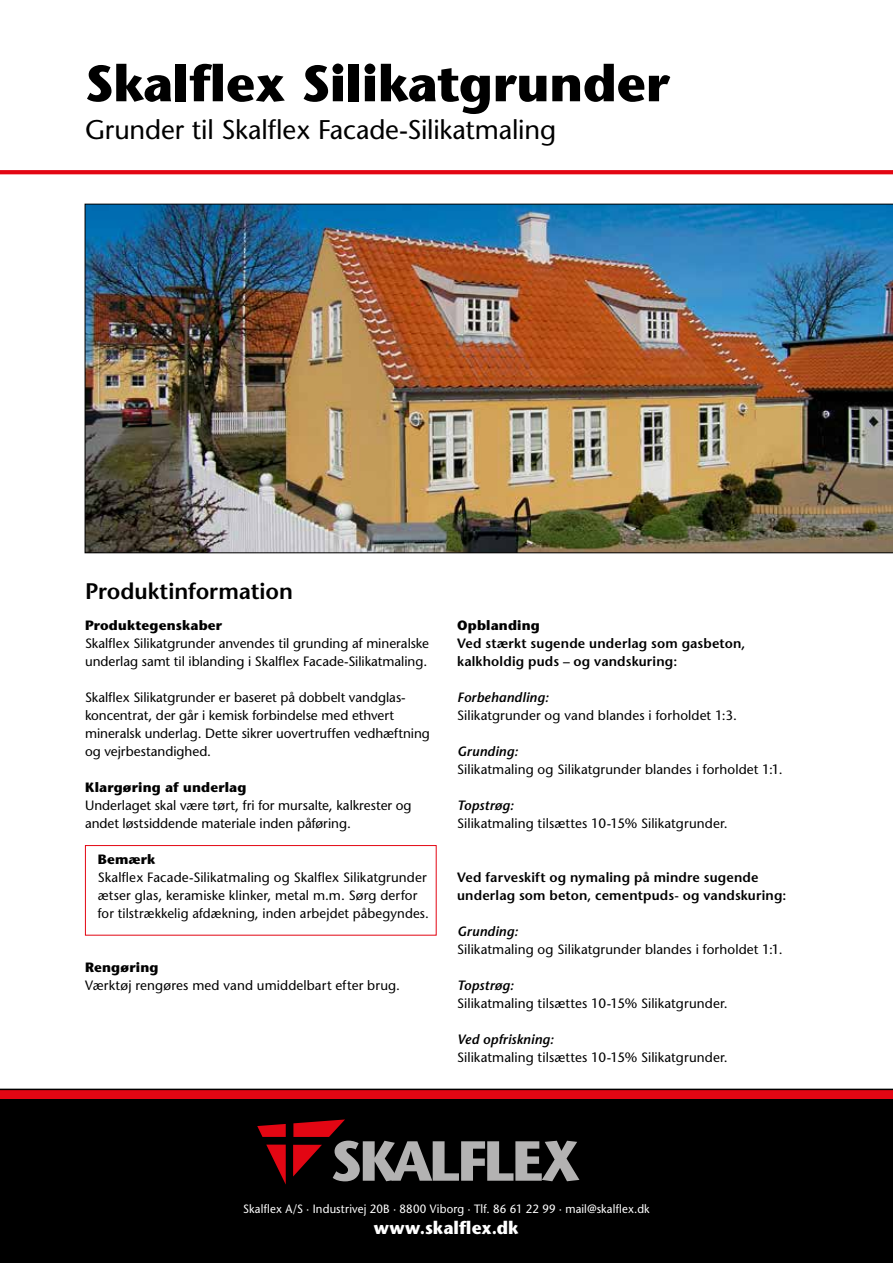
<style>
.page{position:relative;width:893px;height:1263px;background:#fff}
.page>*{position:absolute;margin:0;border:0;box-sizing:border-box;transform-origin:0 0}
.t1{font:700 51px "Stone Sans";letter-spacing:-.005em;color:#000}
.t2{font:27px "Stone Sans";letter-spacing:-.01em;color:#000}
.t3{font:600 22.5px "Stone Sans";color:#000}
.t4{font:700 18px "Stone Sans";letter-spacing:.005em;color:#fff;scale:.95 1}
.t5{font:13.5px/18px "Stone Sans";letter-spacing:.005em;color:#000}
.t6{font:600 13.5px/18px "Stone Sans";letter-spacing:.01em;color:#000}
.t7{font:italic 600 13.5px "Stone Sans";letter-spacing:.005em;color:#000}
.t8{font:700 13.5px "Stone Sans";letter-spacing:.015em;color:#000}
.t9{font:12px "Stone Sans";letter-spacing:.015em;color:#fff;scale:.95 1}
</style>
<div class="page">
<div style="left:0;top:1097px;width:893px;height:166px;background:#000"></div>
<div style="left:0;top:1090px;width:893px;height:9px;background:#e30613"></div>
<hr style="left:0;top:1089px;width:893px;height:1px;background:#000">
<img style="left:85px;top:204px;width:808px;height:349px">
<svg style="left:0;top:170px;width:893px;height:4px;background:#e30b18"></svg>
<div style="left:85px;top:845px;width:352px;height:90px;border:1px solid #e30613"></div>
<svg style="left:257px;top:1124px;width:29px;height:13px"></svg>
<svg style="left:266px;top:1144px;width:20px;height:40px"></svg>
<svg style="left:293px;top:1119px;width:286px;height:62px"></svg>
<h1 class="t1" style="left:85px;top:51px;width:586px">Skalflex Silikatgrunder</h1>
<h2 class="t2" style="left:85px;top:113px;width:472px">Grunder til Skalflex Facade-Silikatmaling</h2>
<h3 class="t3" style="left:85px;top:577px;width:209px">Produktinformation</h3>
<p class="t8" style="left:85px;top:617px;width:139px">Produktegenskaber</p>
<p class="t5" style="left:85px;top:634px;width:345px">Skalflex Silikatgrunder anvendes til grunding af mineralske underlag samt til iblanding i Skalflex Facade-Silikatmaling.</p>
<p class="t5" style="left:85px;top:688px;width:346px">Skalflex Silikatgrunder er baseret på dobbelt vandglas&shy;koncentrat, der går i kemisk forbindelse med ethvert mineralsk underlag. Dette sikrer uovertruffen vedhæftning og vejrbestandighed.</p>
<p class="t8" style="left:85px;top:779px;width:163px">Klargøring af underlag</p>
<p class="t5" style="left:85px;top:796px;width:328px">Underlaget skal være tørt, fri for mursalte, kalkrester og andet løstsiddende materiale inden påføring.</p>
<p class="t8" style="left:98px;top:851px;width:59px">Bemærk</p>
<p class="t5" style="left:98px;top:868px;width:333px">Skalflex Facade-Silikatmaling og Skalflex Silikatgrunder ætser glas, keramiske klinker, metal m.m. Sørg derfor for tilstrækkelig afdækning, inden arbejdet påbegyndes.</p>
<p class="t8" style="left:85px;top:959px;width:75px">Rengøring</p>
<p class="t5" style="left:85px;top:976px;width:317px">Værktøj rengøres med vand umiddelbart efter brug.</p>
<p class="t8" style="left:457px;top:617px;width:84px">Opblanding</p>
<p class="t6" style="left:457px;top:634px;width:290px">Ved stærkt sugende underlag som gasbeton, kalkholdig puds – og vandskuring:</p>
<p class="t7" style="left:457px;top:689px;width:93px">Forbehandling:</p>
<p class="t5" style="left:457px;top:706px;width:281px">Silikatgrunder og vand blandes i forholdet 1:3.</p>
<p class="t7" style="left:457px;top:743px;width:62px">Grunding:</p>
<p class="t5" style="left:457px;top:760px;width:327px">Silikatmaling og Silikatgrunder blandes i forholdet 1:1.</p>
<p class="t7" style="left:457px;top:797px;width:58px">Topstrøg:</p>
<p class="t5" style="left:457px;top:814px;width:272px">Silikatmaling tilsættes 10-15% Silikatgrunder.</p>
<p class="t6" style="left:457px;top:868px;width:331px">Ved farveskift og nymaling på mindre sugende underlag som beton, cementpuds- og vandskuring:</p>
<p class="t7" style="left:457px;top:923px;width:62px">Grunding:</p>
<p class="t5" style="left:457px;top:940px;width:327px">Silikatmaling og Silikatgrunder blandes i forholdet 1:1.</p>
<p class="t7" style="left:457px;top:977px;width:58px">Topstrøg:</p>
<p class="t5" style="left:457px;top:994px;width:272px">Silikatmaling tilsættes 10-15% Silikatgrunder.</p>
<p class="t7" style="left:457px;top:1031px;width:98px">Ved opfriskning:</p>
<p class="t5" style="left:457px;top:1048px;width:272px">Silikatmaling tilsættes 10-15% Silikatgrunder.</p>
<p class="t9" style="left:243px;top:1201px;width:429px">Skalflex A/S · Industrivej 20B · 8800 Viborg · Tlf. 86 61 22 99 · mail@skalflex.dk</p>
<h3 class="t4" style="left:374px;top:1217px;width:154px">www.skalflex.dk</h3>
</div>
